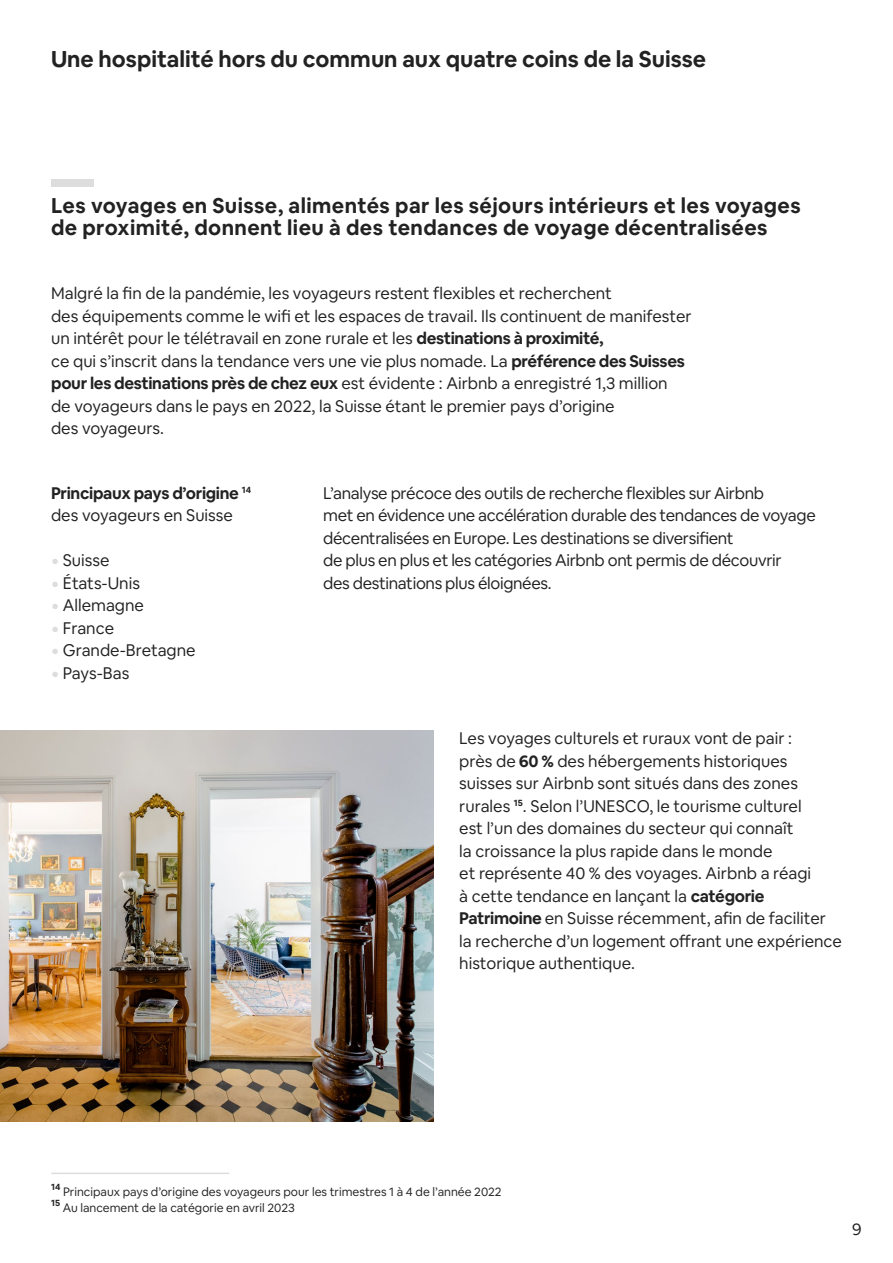
<style>
.page{position:relative;width:893px;height:1263px;background:#fff}
.page>*{position:absolute;margin:0;border:0;box-sizing:border-box;transform-origin:0 0}
.t1{font:700 22.5px "Airbnb Cereal";color:#222}
.t2{font:700 21px/22.5px "Airbnb Cereal";letter-spacing:.02em;color:#222}
.t3{font:16.5px/22.5px "Airbnb Cereal";color:#222}
.t4{font:16.5px/22.5px "Airbnb Cereal";letter-spacing:-.02em;color:#222}
.t5{font:700 16.5px/22.5px "Airbnb Cereal";letter-spacing:-.02em;color:#222}
.t6{font:12px "Airbnb Cereal";color:#222}
.t7{font:700 9px "Airbnb Cereal";color:#222}
.s1{font-weight:700}
.s2{font-weight:400}
.s3{color:#ddd}
</style>
<div class="page">
<hr style="left:52px;top:1172px;width:177px;height:2px;background:#ddd">
<div style="left:51px;top:179px;width:43px;height:8px;background:#ddd"></div>
<img style="left:0;top:731px;width:434px;height:390px">
<h1 class="t1" style="left:51px;top:45px;width:657px">Une hospitalité hors du commun aux quatre coins de la Suisse</h1>
<p class="t2" style="left:51px;top:194px;width:751px">Les voyages en Suisse, alimentés par les séjours intérieurs et les voyages de proximité, donnent lieu à des tendances de voyage décentralisées</p>
<p class="t3" style="left:51px;top:282px;width:642px">Malgré la fin de la pandémie, les voyageurs restent flexibles et recherchent<br>des équipements comme le wifi et les espaces de travail. Ils continuent de manifester un intérêt pour le télétravail en zone rurale et les <span class="s1">destinations à proximité,<br></span>ce qui s’inscrit dans la tendance vers une vie plus nomade. La <span class="s1">préférence des Suisses pour les destinations près de chez eux</span> est évidente : Airbnb a enregistré 1,3 million<br>de voyageurs dans le pays en 2022, la Suisse étant le premier pays d’origine<br>des voyageurs.</p>
<p class="t5" style="left:51px;top:482px;width:202px">Principaux pays d’origine <sup>14 </sup><span class="s2">des voyageurs en Suisse</span></p>
<p class="t3" style="left:51px;top:549px;width:60px"><span class="s3">•</span> Suisse</p>
<p class="t3" style="left:51px;top:572px;width:90px"><span class="s3">•</span> États-Unis</p>
<p class="t3" style="left:51px;top:594px;width:95px"><span class="s3">•</span> Allemagne</p>
<p class="t3" style="left:51px;top:617px;width:65px"><span class="s3">•</span> France</p>
<p class="t3" style="left:51px;top:639px;width:146px"><span class="s3">•</span> Grande-Bretagne</p>
<p class="t3" style="left:51px;top:662px;width:80px"><span class="s3">•</span> Pays-Bas</p>
<p class="t4" style="left:323px;top:482px;width:494px">L’analyse précoce des outils de recherche flexibles sur Airbnb<br>met en évidence une accélération durable des tendances de voyage décentralisées en Europe. Les destinations se diversifient<br>de plus en plus et les catégories Airbnb ont permis de découvrir<br>des destinations plus éloignées.</p>
<p class="t3" style="left:459px;top:727px;width:384px">Les voyages culturels et ruraux vont de pair :<br>près de <span class="s1">60 %</span> des hébergements historiques suisses sur Airbnb sont situés dans des zones rurales <sup>15</sup>. Selon l’UNESCO, le tourisme culturel<br>est l’un des domaines du secteur qui connaît<br>la croissance la plus rapide dans le monde<br>et représente 40 % des voyages. Airbnb a réagi<br>à cette tendance en lançant la <span class="s1">catégorie Patrimoine</span> en Suisse récemment, afin de faciliter la recherche d’un logement offrant une expérience historique authentique.</p>
<p class="t7" style="left:51px;top:1181px;width:11px">14</p>
<p class="t6" style="left:63px;top:1184px;width:440px">Principaux pays d’origine des voyageurs pour les trimestres 1 à 4 de l’année 2022</p>
<p class="t7" style="left:51px;top:1197px;width:11px">15</p>
<p class="t6" style="left:63px;top:1201px;width:234px">Au lancement de la catégorie en avril 2023</p>
<p class="t3" style="left:852px;top:1218px;width:11px">9</p>
</div>
